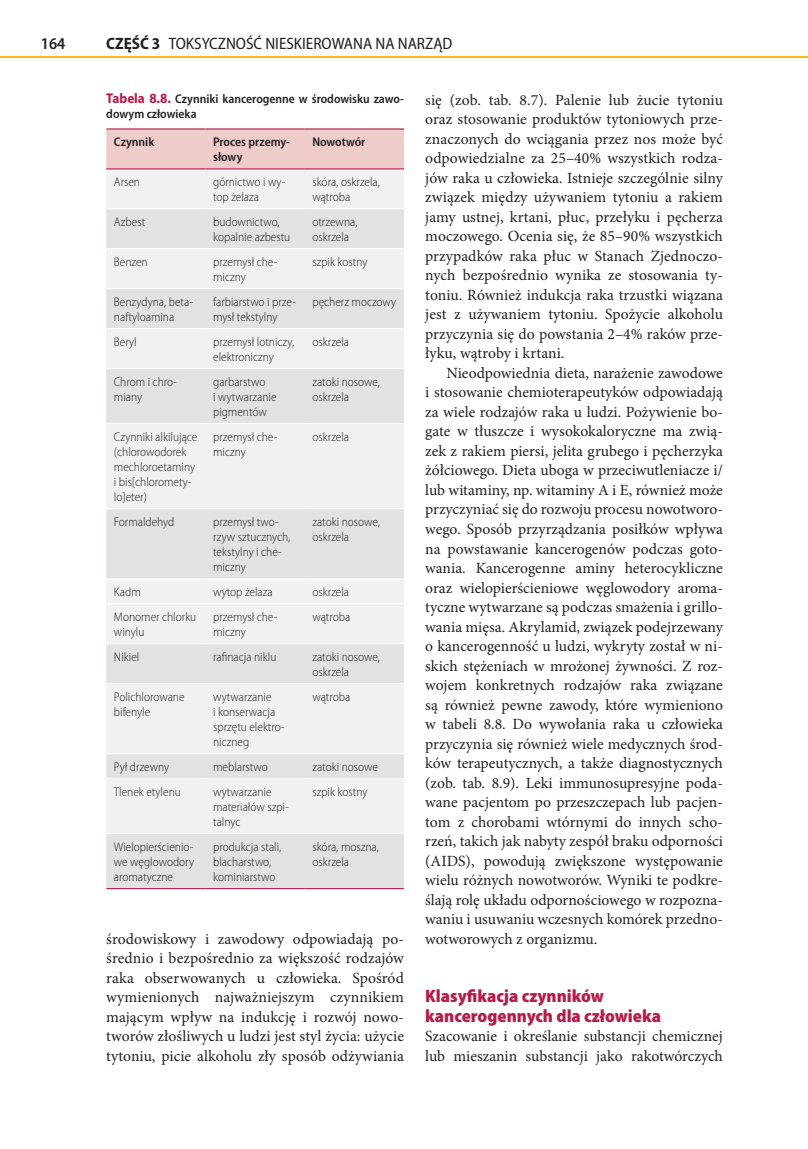
<style>
.page{position:relative;width:808px;height:1149px;background:#fff}
.page>*{position:absolute;margin:0;border:0;box-sizing:border-box;transform-origin:0 0}
.t1{font:900 semi-condensed 18px/19.5px "Myriad Pro";color:#b51c4a}
.t2{font:semi-condensed 16.5px "Myriad Pro";color:#231f20}
.t3{font:600 semi-condensed 16.5px "Myriad Pro";color:#231f20}
.t4{font:15.6px/19.5px "Minion Pro";color:#231f20;text-align:justify}
.t5{font:300 semi-condensed 12.6px/15.1px "Myriad Pro";color:#231f20}
.t6{font:600 semi-condensed 12.6px/15px "Myriad Pro";color:#231f20}
.s1{font-weight:700}
.s2{font-weight:700;font-size:14.1px;color:#b51c4a}
</style>
<div class="page">
<hr style="left:0;top:57px;width:808px;height:1px;background:#fcb814">
<div style="left:106px;top:129px;width:298px;height:39px;background:#edccc9"></div>
<div style="left:106px;top:169px;width:298px;height:39px;background:#f0f1f2"></div>
<svg style="left:106px;top:209px;width:298px;height:678px;fill:#f0f1f2"></svg>
<hr style="left:106px;top:168px;width:99px;height:1px;background:#b51c4a">
<hr style="left:205px;top:168px;width:100px;height:1px;background:#b51c4a">
<hr style="left:305px;top:168px;width:99px;height:1px;background:#b51c4a">
<hr style="left:106px;top:248px;width:99px;height:1px;background:#fff">
<hr style="left:205px;top:248px;width:100px;height:1px;background:#fff">
<hr style="left:305px;top:248px;width:99px;height:1px;background:#fff">
<hr style="left:106px;top:288px;width:99px;height:1px;background:#fff">
<hr style="left:205px;top:288px;width:100px;height:1px;background:#fff">
<hr style="left:305px;top:288px;width:99px;height:1px;background:#fff">
<hr style="left:106px;top:328px;width:99px;height:1px;background:#fff">
<hr style="left:205px;top:328px;width:100px;height:1px;background:#fff">
<hr style="left:305px;top:328px;width:99px;height:1px;background:#fff">
<hr style="left:106px;top:368px;width:99px;height:1px;background:#fff">
<hr style="left:205px;top:368px;width:100px;height:1px;background:#fff">
<hr style="left:305px;top:368px;width:99px;height:1px;background:#fff">
<hr style="left:106px;top:423px;width:99px;height:1px;background:#fff">
<hr style="left:205px;top:423px;width:100px;height:1px;background:#fff">
<hr style="left:305px;top:423px;width:99px;height:1px;background:#fff">
<hr style="left:106px;top:508px;width:99px;height:1px;background:#fff">
<hr style="left:205px;top:508px;width:100px;height:1px;background:#fff">
<hr style="left:305px;top:508px;width:99px;height:1px;background:#fff">
<hr style="left:106px;top:578px;width:99px;height:1px;background:#fff">
<hr style="left:205px;top:578px;width:100px;height:1px;background:#fff">
<hr style="left:305px;top:578px;width:99px;height:1px;background:#fff">
<hr style="left:106px;top:603px;width:99px;height:1px;background:#fff">
<hr style="left:205px;top:603px;width:100px;height:1px;background:#fff">
<hr style="left:305px;top:603px;width:99px;height:1px;background:#fff">
<hr style="left:106px;top:643px;width:99px;height:1px;background:#fff">
<hr style="left:205px;top:643px;width:100px;height:1px;background:#fff">
<hr style="left:305px;top:643px;width:99px;height:1px;background:#fff">
<hr style="left:106px;top:682px;width:99px;height:2px;background:#fff">
<hr style="left:205px;top:682px;width:100px;height:2px;background:#fff">
<hr style="left:305px;top:682px;width:99px;height:2px;background:#fff">
<hr style="left:106px;top:753px;width:99px;height:1px;background:#fff">
<hr style="left:205px;top:753px;width:100px;height:1px;background:#fff">
<hr style="left:305px;top:753px;width:99px;height:1px;background:#fff">
<hr style="left:106px;top:777px;width:99px;height:1px;background:#fff">
<hr style="left:205px;top:777px;width:100px;height:1px;background:#fff">
<hr style="left:305px;top:777px;width:99px;height:1px;background:#fff">
<hr style="left:106px;top:832px;width:99px;height:1px;background:#fff">
<hr style="left:205px;top:832px;width:100px;height:1px;background:#fff">
<hr style="left:305px;top:832px;width:99px;height:1px;background:#fff">
<hr style="left:106px;top:128px;width:99px;height:1px;background:#b51c4a">
<hr style="left:205px;top:128px;width:100px;height:1px;background:#b51c4a">
<hr style="left:305px;top:128px;width:99px;height:1px;background:#b51c4a">
<hr style="left:106px;top:887px;width:99px;height:1px;background:#b51c4a">
<hr style="left:205px;top:887px;width:100px;height:1px;background:#b51c4a">
<hr style="left:305px;top:887px;width:99px;height:1px;background:#b51c4a">
<p class="t3" style="left:41px;top:33px;width:26px">164</p>
<p class="t2" style="left:106px;top:33px;width:348px"><span class="s1">CZĘŚĆ 3</span> TOKSYCZNOŚĆ NIESKIEROWANA NA NARZĄD</p>
<p class="t6" style="left:106px;top:91px;width:299px"><span class="s2">Tabela 8.8.</span> Czynniki kancerogenne w środowisku zawo&shy;dowym człowieka</p>
<p class="t6" style="left:114px;top:134px;width:42px">Czynnik</p>
<p class="t6" style="left:213px;top:134px;width:78px">Proces przemy&shy;słowy</p>
<p class="t6" style="left:312px;top:134px;width:55px">Nowotwór</p>
<p class="t5" style="left:114px;top:174px;width:28px">Arsen</p>
<p class="t5" style="left:213px;top:174px;width:74px">górnictwo i wy&shy;top żelaza</p>
<p class="t5" style="left:312px;top:174px;width:69px">skóra, oskrzela, wątroba</p>
<p class="t5" style="left:114px;top:214px;width:33px">Azbest</p>
<p class="t5" style="left:213px;top:214px;width:79px">budownictwo, kopalnie azbestu</p>
<p class="t5" style="left:312px;top:214px;width:47px">otrzewna, oskrzela</p>
<p class="t5" style="left:114px;top:254px;width:35px">Benzen</p>
<p class="t5" style="left:213px;top:254px;width:66px">przemysł che&shy;miczny</p>
<p class="t5" style="left:312px;top:254px;width:57px">szpik kostny</p>
<p class="t5" style="left:114px;top:294px;width:81px">Benzydyna, beta&shy;naftyloamina</p>
<p class="t5" style="left:213px;top:294px;width:84px">farbiarstwo i prze&shy;mysł tekstylny</p>
<p class="t5" style="left:312px;top:294px;width:85px">pęcherz moczowy</p>
<p class="t5" style="left:114px;top:334px;width:24px">Beryl</p>
<p class="t5" style="left:213px;top:334px;width:83px">przemysł lotniczy, elektroniczny</p>
<p class="t5" style="left:312px;top:334px;width:38px">oskrzela</p>
<p class="t5" style="left:114px;top:373px;width:64px">Chrom i chro&shy;miany</p>
<p class="t5" style="left:213px;top:373px;width:65px">garbarstwo<br>i wytwarzanie pigmentów</p>
<p class="t5" style="left:312px;top:373px;width:69px">zatoki nosowe, oskrzela</p>
<p class="t5" style="left:114px;top:428px;width:85px">Czynniki alkilujące (chlorowodorek mechloroetaminy i bis[chloromety&shy;lo]eter)</p>
<p class="t5" style="left:213px;top:428px;width:66px">przemysł che&shy;miczny</p>
<p class="t5" style="left:312px;top:428px;width:38px">oskrzela</p>
<p class="t5" style="left:114px;top:514px;width:62px">Formaldehyd</p>
<p class="t5" style="left:213px;top:514px;width:79px">przemysł two&shy;rzyw sztucznych, tekstylny i che&shy;miczny</p>
<p class="t5" style="left:312px;top:514px;width:69px">zatoki nosowe, oskrzela</p>
<p class="t5" style="left:114px;top:584px;width:28px">Kadm</p>
<p class="t5" style="left:213px;top:584px;width:61px">wytop żelaza</p>
<p class="t5" style="left:312px;top:584px;width:38px">oskrzela</p>
<p class="t5" style="left:114px;top:609px;width:84px">Monomer chlorku winylu</p>
<p class="t5" style="left:213px;top:609px;width:66px">przemysł che&shy;miczny</p>
<p class="t5" style="left:312px;top:609px;width:39px">wątroba</p>
<p class="t5" style="left:114px;top:648px;width:27px">Nikiel</p>
<p class="t5" style="left:213px;top:648px;width:65px">rafinacja niklu</p>
<p class="t5" style="left:312px;top:648px;width:69px">zatoki nosowe, oskrzela</p>
<p class="t5" style="left:114px;top:688px;width:72px">Polichlorowane bifenyle</p>
<p class="t5" style="left:213px;top:688px;width:73px">wytwarzanie<br>i konserwacja sprzętu elektro&shy;niczneg</p>
<p class="t5" style="left:312px;top:688px;width:39px">wątroba</p>
<p class="t5" style="left:114px;top:758px;width:57px">Pył drzewny</p>
<p class="t5" style="left:213px;top:758px;width:56px">meblarstwo</p>
<p class="t5" style="left:312px;top:758px;width:67px">zatoki nosowe</p>
<p class="t5" style="left:114px;top:783px;width:68px">Tlenek etylenu</p>
<p class="t5" style="left:213px;top:783px;width:77px">wytwarzanie materiałów szpi&shy;talnyc</p>
<p class="t5" style="left:312px;top:783px;width:57px">szpik kostny</p>
<p class="t5" style="left:114px;top:838px;width:82px;text-align:justify">Wielopierścienio&shy;we węglowodory aromatyczne</p>
<p class="t5" style="left:213px;top:838px;width:70px">produkcja stali, blacharstwo, kominiarstwo</p>
<p class="t5" style="left:312px;top:838px;width:68px">skóra, moszna, oskrzela</p>
<p class="t4" style="left:106px;top:928px;width:299px">środowiskowy i zawodowy odpowiadają po&shy;średnio i bezpośrednio za większość rodzajów raka obserwowanych u człowieka. Spośród wymienionych najważniejszym czynnikiem mającym wpływ na indukcję i rozwój nowo&shy;tworów złośliwych u ludzi jest styl życia: użycie tytoniu, picie alkoholu zły sposób odżywiania</p>
<p class="t4" style="left:425px;top:90px;width:299px">się (zob. tab. 8.7). Palenie lub żucie tytoniu oraz stosowanie produktów tytoniowych prze&shy;znaczonych do wciągania przez nos może być odpowiedzialne za 25–40% wszystkich rodza&shy;jów raka u człowieka. Istnieje szczególnie silny związek między używaniem tytoniu a rakiem jamy ustnej, krtani, płuc, przełyku i pęcherza moczowego. Ocenia się, że 85–90% wszystkich przypadków raka płuc w Stanach Zjednoczo&shy;nych bezpośrednio wynika ze stosowania ty&shy;toniu. Również indukcja raka trzustki wiązana jest z używaniem tytoniu. Spożycie alkoholu przyczynia się do powstania 2–4% raków prze&shy;łyku, wątroby i krtani.</p>
<p class="t4" style="left:425px;top:363px;width:299px;text-indent:21px">Nieodpowiednia dieta, narażenie zawodowe i stosowanie chemioterapeutyków odpowiadają za wiele rodzajów raka u ludzi. Pożywienie bo&shy;gate w tłuszcze i wysokokaloryczne ma zwią&shy;zek z rakiem piersi, jelita grubego i pęcherzyka żółciowego. Dieta uboga w przeciwutleniacze i/ lub witaminy, np. witaminy A i E, również może przyczyniać się do rozwoju procesu nowotworo&shy;wego. Sposób przyrządzania posiłków wpływa na powstawanie kancerogenów podczas goto&shy;wania. Kancerogenne aminy heterocykliczne oraz wielopierścieniowe węglowodory aroma&shy;tyczne wytwarzane są podczas smażenia i grillo&shy;wania mięsa. Akrylamid, związek podejrzewany o kancerogenność u ludzi, wykryty został w ni&shy;skich stężeniach w mrożonej żywności. Z roz&shy;wojem konkretnych rodzajów raka związane są również pewne zawody, które wymieniono w tabeli 8.8. Do wywołania raka u człowieka przyczynia się również wiele medycznych środ&shy;ków terapeutycznych, a także diagnostycznych (zob. tab. 8.9). Leki immunosupresyjne poda&shy;wane pacjentom po przeszczepach lub pacjen&shy;tom z chorobami wtórnymi do innych scho&shy;rzeń, takich jak nabyty zespół braku odporności (AIDS), powodują zwiększone występowanie wielu różnych nowotworów. Wyniki te podkre&shy;ślają rolę układu odpornościowego w rozpozna&shy;waniu i usuwaniu wczesnych komórek przedno&shy;wotworowych z organizmu.</p>
<p class="t1" style="left:425px;top:985px;width:237px">Klasyfikacja czynników kancerogennych dla człowieka</p>
<p class="t4" style="left:425px;top:1026px;width:299px">Szacowanie i określanie substancji chemicznej lub mieszanin substancji jako rakotwórczych</p>
</div>
